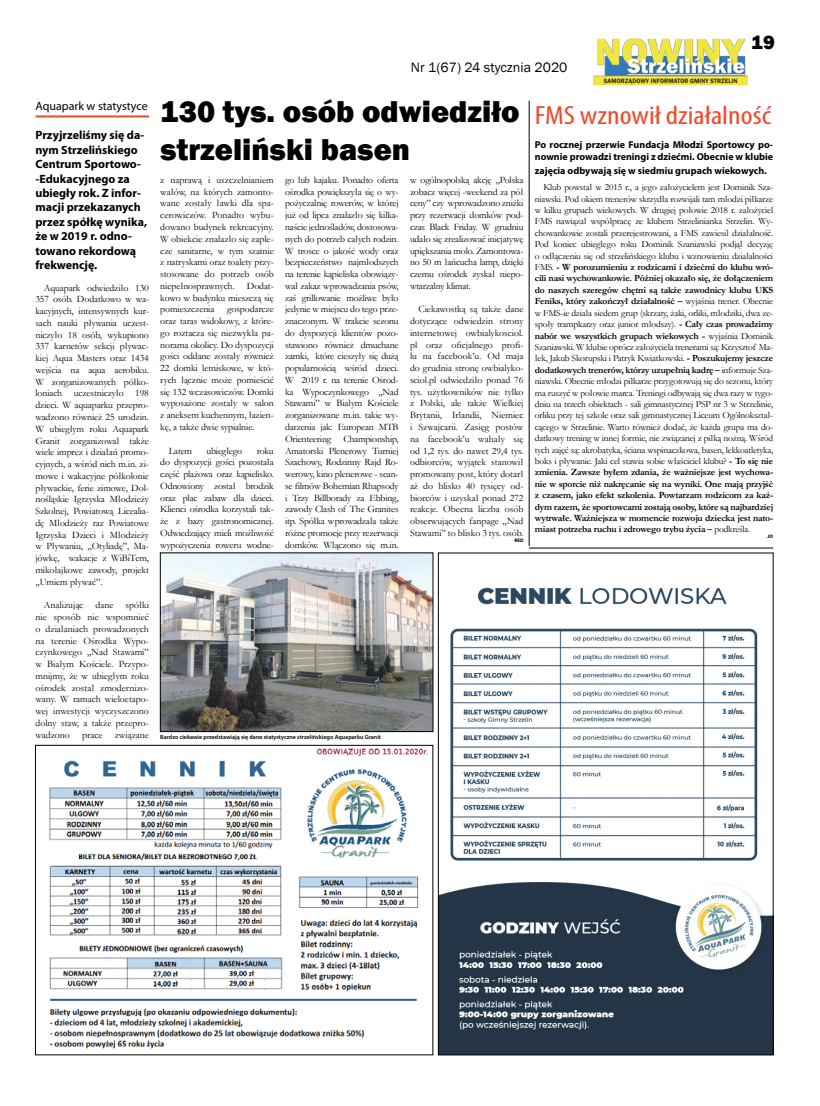
<style>
.page{position:relative;width:820px;height:1106px;background:#fff}
.page>*{position:absolute;margin:0;border:0;box-sizing:border-box;transform-origin:0 0}
.t1{font:800 31px/37.2px "Franklin Gothic";color:#000}
.t2{font:condensed 26.4px "Myriad Pro";color:#f0492c;scale:1.18 1}
.t3{font:800 20px "Franklin Gothic";color:#000}
.t4{font:14px "Franklin Gothic";color:#000}
.t5{font:700 12px/14.4px "Myriad Pro";color:#000}
.t6{font:12px "Myriad Pro";color:#000}
.t7{font:700 10px/12px "Myriad Pro";color:#000}
.t8{font:9.8px/11.8px "Garamond";letter-spacing:-.01em;color:#000;text-align:justify}
.t9{font:9.5px/11.4px "Garamond";letter-spacing:-.02em;color:#000;text-align:justify}
.t10{font:600 6px "Myriad Pro";color:#000}
.t11{font:700 5px "Myriad Pro";color:#000}
.s1{font-weight:700}
</style>
<div class="page">
<img style="left:593px;top:38px;width:154px;height:48px">
<img style="left:440px;top:587px;width:331px;height:466px">
<img style="left:49px;top:748px;width:379px;height:301px">
<div style="left:35px;top:745px;width:398px;height:310px;border:1px solid #000"></div>
<img style="left:162px;top:555px;width:269px;height:174px">
<hr style="left:35px;top:115px;width:114px;height:2px;background:#f0492c">
<hr style="left:528px;top:101px;width:1px;height:445px;background:#000">
<hr style="left:528px;top:548px;width:245px;height:1px;background:#000">
<h3 class="t4" style="left:411px;top:59px;width:158px">Nr 1(67) 24 stycznia 2020</h3>
<h3 class="t3" style="left:751px;top:29px;width:25px">19</h3>
<p class="t6" style="left:35px;top:98px;width:114px">Aquapark w statystyce</p>
<h1 class="t1" style="left:160px;top:93px;width:360px">130 tys. osób odwiedziło strzeliński basen</h1>
<p class="t5" style="left:35px;top:128px;width:113px">Przyjrzeliśmy się da&shy;nym Strzelińskiego<br>Centrum Sportowo--Edukacyjnego za ubiegły rok. Z infor&shy;macji przekazanych przez spółkę wynika, że w 2019 r. odno&shy;towano rekordową frekwencję.</p>
<p class="t8" style="left:285px;top:174px;width:115px">go lub kajaku. Ponadto oferta ośrodka powiększyła się o wy&shy;pożyczalnię rowerów, w której już od lipca znalazło się kilka&shy;naście jednośladów, dostosowa&shy;nych do potrzeb całych rodzin.<br>W trosce o jakość wody oraz bezpieczeństwo najmłodszych na terenie kąpieliska obowiązy&shy;wał zakaz wprowadzania psów, zaś grillowanie możliwe było jedynie w miejscu do tego prze&shy;znaczonym. W trakcie sezonu do dyspozycji klientów pozo&shy;stawiono również dmuchane zamki, które cieszyły się dużą popularnością wśród dzieci.<br>W 2019 r. na terenie Ośrod&shy;ka Wypoczynkowego „Nad Stawami” w Białym Kościele zorganizowane m.in. takie wy&shy;darzenia jak: European MTB Orienteering Championship, Amatorski Plenerowy Turniej Szachowy, Rodzinny Rajd Ro&shy;werowy, kino plenerowe - sean&shy;se filmów Bohemian Rhapsody i Trzy Billborady za Ebbing, zawody Clash of The Granites itp. Spółka wprowadzała także różne promocje przy rezerwacji domków. Włączono się m.in.</p>
<p class="t8" style="left:410px;top:174px;width:115px">w ogólnopolską akcję „Polska zobacz więcej -weekend za pół ceny” czy wprowadzono zniżki przy rezerwacji domków pod&shy;czas Black Friday. W grudniu udało się zrealizować inicjatywę upiększania molo. Zamontowa&shy;no 50 m łańcucha lamp, dzięki czemu ośrodek zyskał niepo&shy;wtarzalny klimat.</p>
<p class="t8" style="left:160px;top:174px;width:115px">z naprawą i uszczelnianiem wałów, na których zamonto&shy;wane zostały ławki dla spa&shy;cerowiczów. Ponadto wybu&shy;dowano budynek rekreacyjny.<br>W obiekcie znalazło się zaple&shy;cze sanitarne, w tym szatnie z natryskami oraz toalety przy&shy;stosowane do potrzeb osób niepełnosprawnych. Dodat&shy;kowo w budynku mieszczą się pomieszczenia</p>
<p class="t8" style="left:35px;top:281px;width:115px;text-indent:9px">Aquapark odwiedziło 130<br>357 osób. Dodatkowo w wa&shy;kacyjnych, intensywnych kur&shy;sach nauki pływania uczest&shy;niczyło 18 osób, wykupiono 337 karnetów sekcji pływac&shy;kiej Aqua Masters oraz 1434 wejścia na aqua aerobiku.<br>W zorganizowanych półko&shy;loniach uczestniczyło 198 dzieci. W aquaparku przepro&shy;wadzono również 25 urodzin.<br>W ubiegłym roku Aquapark Granit zorganizował także wiele imprez i działań promo&shy;cyjnych, a wśród nich m.in. zi&shy;mowe i wakacyjne półkolonie pływackie, ferie zimowe, Dol&shy;nośląskie Igrzyska Młodzieży Szkolnej, Powiatową Licealia&shy;dę Młodzieży raz Powiatowe Igrzyska Dzieci i Młodzieży w Pływaniu, „Otyliadę”, Ma&shy;jówkę, wakacje z WiBiTem, mikołajkowe zawody, projekt „Umiem pływać”.</p>
<p class="t8" style="left:35px;top:599px;width:115px;text-indent:9px">Analizując dane spółki nie sposób nie wspomnieć o działaniach prowadzonych na terenie Ośrodka Wypo&shy;czynkowego „Nad Stawami” w Białym Kościele. Przypo&shy;mnijmy, że w ubiegłym roku ośrodek został zmodernizo&shy;wany. W ramach wieloetapo&shy;wej inwestycji wyczyszczono dolny staw, a także przepro-</p>
<p class="t10" style="left:35px;top:733px;width:347px"><sup>wadzono</sup> <sup>prace</sup> <sup>związane</sup> Bardzo ciekawie przedstawiają się dane statystyczne strzelińskiego Aquaparku Granit</p>
<p class="t8" style="left:160px;top:303px;width:115px;text-indent:67px">gospodarcze oraz taras widokowy, z które&shy;go roztacza się niezwykła pa&shy;norama okolicy. Do dyspozycji gości oddane zostały również 22 domki letniskowe, w któ&shy;rych łącznie może pomieścić się 132 wczasowiczów. Domki wyposażone zostały w salon z aneksem kuchennym, łazien&shy;kę, a także dwie sypialnie.</p>
<p class="t8" style="left:169px;top:444px;width:25px">Latem</p>
<p class="t8" style="left:206px;top:444px;width:37px">ubiegłego</p>
<p class="t8" style="left:410px;top:303px;width:115px;text-indent:9px">Ciekawostką są także dane dotyczące odwiedzin strony internetowej owbialykosciol. pl oraz oficjalnego profi&shy;lu na facebook’u. Od maja do grudnia stronę owbialyko&shy;sciol.pl odwiedziło ponad 76 tys. użytkowników nie tylko z Polski, ale także Wielkiej Brytanii, Irlandii, Niemiec i Szwajcarii. Zasięg postów na facebook’u wahały się od 1,2 tys. do nawet 29,4 tys. odbiorców, wyjątek stanowił promowany post, który dotarł aż do blisko 40 tysięcy od&shy;biorców i uzyskał ponad 272 reakcje. Obecna liczba osób obserwujących fanpage „Nad Stawami” to blisko 3 tys. osób.</p>
<p class="t11" style="left:514px;top:537px;width:11px">RED</p>
<p class="t8" style="left:160px;top:444px;width:115px;text-indent:96px">roku do dyspozycji gości pozostała część plażowa oraz kąpielisko.<br>Odnowiony został brodzik oraz plac zabaw dla dzieci.<br>Klienci ośrodka korzystali tak&shy;że z bazy gastronomicznej.<br>Odwiedzający mieli możliwość wypożyczenia roweru wodne-</p>
<h2 class="t2" style="left:534px;top:99px;width:201px">FMS wznowił działalność</h2>
<p class="t7" style="left:534px;top:138px;width:240px">Po rocznej przerwie Fundacja Młodzi Sportowcy po&shy;nownie prowadzi treningi z dziećmi. Obecnie w klubie</p>
<p class="t7" style="left:534px;top:164px;width:233px">zajęcia odbywają się w siedmiu grupach wiekowych.</p>
<p class="t9" style="left:534px;top:181px;width:240px;text-indent:8px">Klub powstał w 2015 r., a jego założycielem jest Dominik Sza&shy;niawski. Pod okiem trenerów skrzydła rozwijali tam młodzi piłkarze w kilku grupach wiekowych. W drugiej połowie 2018 r. założyciel FMS nawiązał współpracę ze klubem Strzelinianka Strzelin. Wy&shy;chowankowie zostali przerejestrowani, a FMS zawiesił działalność.<br>Pod koniec ubiegłego roku Dominik Szaniawski podjął decyzję o odłączeniu się od strzelińskiego klubu i wznowieniu działalności FMS. <span class="s1">- W porozumieniu z rodzicami i dziećmi do klubu wró&shy;cili nasi wychowankowie. Później okazało się, że dołączeniem do naszych szeregów chętni są także zawodnicy klubu UKS Feniks, który zakończył działalność –</span> wyjaśnia trener. Obecnie w FMS-ie działa siedem grup (skrzaty, żaki, orliki, młodziki, dwa ze&shy;społy trampkarzy oraz junior młodszy). <span class="s1">- Cały czas prowadzimy nabór we wszystkich grupach wiekowych -</span> wyjaśnia Dominik Szaniawski. W klubie oprócz założyciela trenerami są: Krzysztof Ma&shy;łek, Jakub Skorupski i Patryk Kwiatkowski. <span class="s1">- Poszukujemy jeszcze dodatkowych trenerów, którzy uzupełnią kadrę –</span> informuje Sza&shy;niawski. Obecnie młodzi piłkarze przygotowują się do sezonu, który ma ruszyć w połowie marca. Treningi odbywają się dwa razy w tygo&shy;dniu na trzech obiektach - sali gimnastycznej PSP nr 3 w Strzelinie, orliku przy tej szkole oraz sali gimnastycznej Liceum Ogólnokształ&shy;cącego w Strzelinie. Warto również dodać, że każda grupa ma do&shy;datkowy trening w innej formie, nie związanej z piłką nożną. Wśród tych zajęć są: akrobatyka, ściana wspinaczkowa, basen, lekkoatletyka, boks i pływanie. Jaki cel stawia sobie właściciel klubu? <span class="s1">- To się nie zmienia. Zawsze byłem zdania, że ważniejsze jest wychowa&shy;nie w sporcie niż nakręcanie się na wyniki. One mają przyjść z czasem, jako efekt szkolenia. Powtarzam rodzicom za każ&shy;dym razem, że sportowcami zostają osoby, które są najbardziej wytrwałe. Ważniejsza w momencie rozwoju dziecka jest nato&shy;miast potrzeba ruchu i zdrowego trybu życia –</span> podkreśla.</p>
<p class="t11" style="left:767px;top:533px;width:7px">JO</p>
</div>
